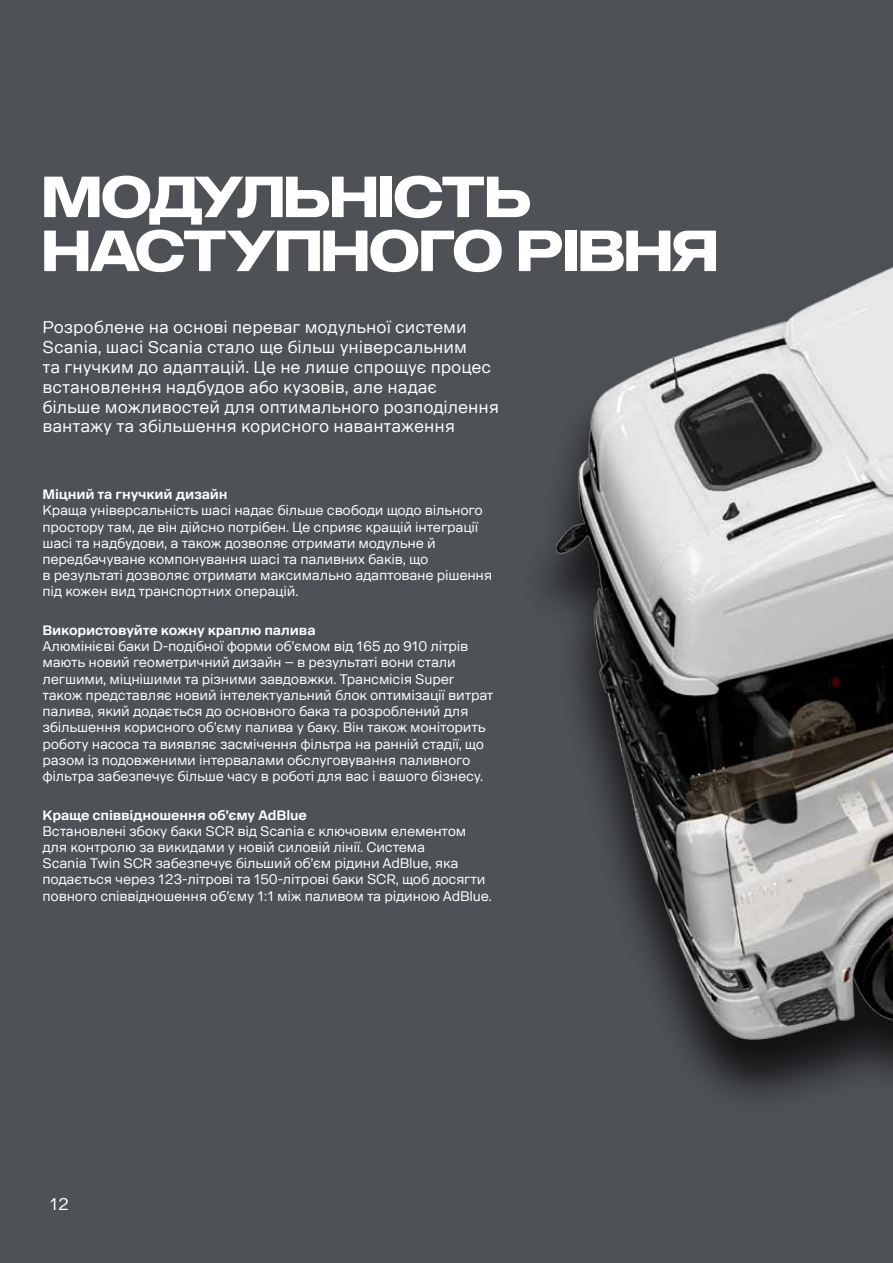
<style>
.page{position:relative;width:893px;height:1263px;background:#4e5156}
.page>*{position:absolute;margin:0;border:0;box-sizing:border-box;transform-origin:0 0}
.t1{font:700 57px/54px "Scania Sans CY Offc Head";color:#fff}
.t2{font:16.5px/19.8px "Scania Sans CY";color:#fff}
.t3{font:13.5px/16.2px "Scania Sans CY";letter-spacing:-.015em;color:#fff}
.t4{font:700 13.5px "Scania Sans CY";letter-spacing:-.015em;color:#fff}
</style>
<div class="page">
<img style="left:544px;top:267px;width:349px;height:829px">
<h1 class="t1" style="left:43px;top:170px;width:677px">Модульність наступного рівня</h1>
<p class="t2" style="left:43px;top:318px;width:458px">Розроблене на основі переваг модульної системи Scania, шасі Scania стало ще більш універсальним<br>та гнучким до адаптацій. Це не лише спрощує процес встановлення надбудов або кузовів, але надає більше можливостей для оптимального розподілення вантажу та збільшення корисного навантаження</p>
<p class="t4" style="left:43px;top:486px;width:187px">Міцний та гнучкий дизайн</p>
<p class="t3" style="left:43px;top:502px;width:451px">Краща універсальність шасі надає більше свободи щодо вільного простору там, де він дійсно потрібен. Це сприяє кращій інтеграції шасі та надбудови, а також дозволяє отримати модульне й передбачуване компонування шасі та паливних баків, що<br>в результаті дозволяє отримати максимально адаптоване рішення під кожен вид транспортних операцій.</p>
<p class="t4" style="left:43px;top:622px;width:275px">Використовуйте кожну краплю палива</p>
<p class="t3" style="left:43px;top:638px;width:452px">Алюмінієві баки D-подібної форми об’ємом від 165 до 910 літрів мають новий геометричний дизайн – в результаті вони стали легшими, міцнішими та різними завдовжки. Трансмісія Super також представляє новий інтелектуальний блок оптимізації витрат палива, який додається до основного бака та розроблений для збільшення корисного об’єму палива у баку. Він також моніторить роботу насоса та виявляє засмічення фільтра на ранній стадії, що разом із подовженими інтервалами обслуговування паливного фільтра забезпечує більше часу в роботі для вас і вашого бізнесу.</p>
<p class="t4" style="left:43px;top:807px;width:266px">Краще співвідношення об’єму AdBlue</p>
<p class="t3" style="left:43px;top:823px;width:451px">Встановлені збоку баки SCR від Scania є ключовим елементом для контролю за викидами у новій силовій лінії. Система<br>Scania Twin SCR забезпечує більший об’єм рідини AdBlue, яка подається через 123-літрові та 150-літрові баки SCR, щоб досягти повного співвідношення об’єму 1:1 між паливом та рідиною AdBlue.</p>
<p class="t2" style="left:50px;top:1194px;width:21px">12</p>
</div>
